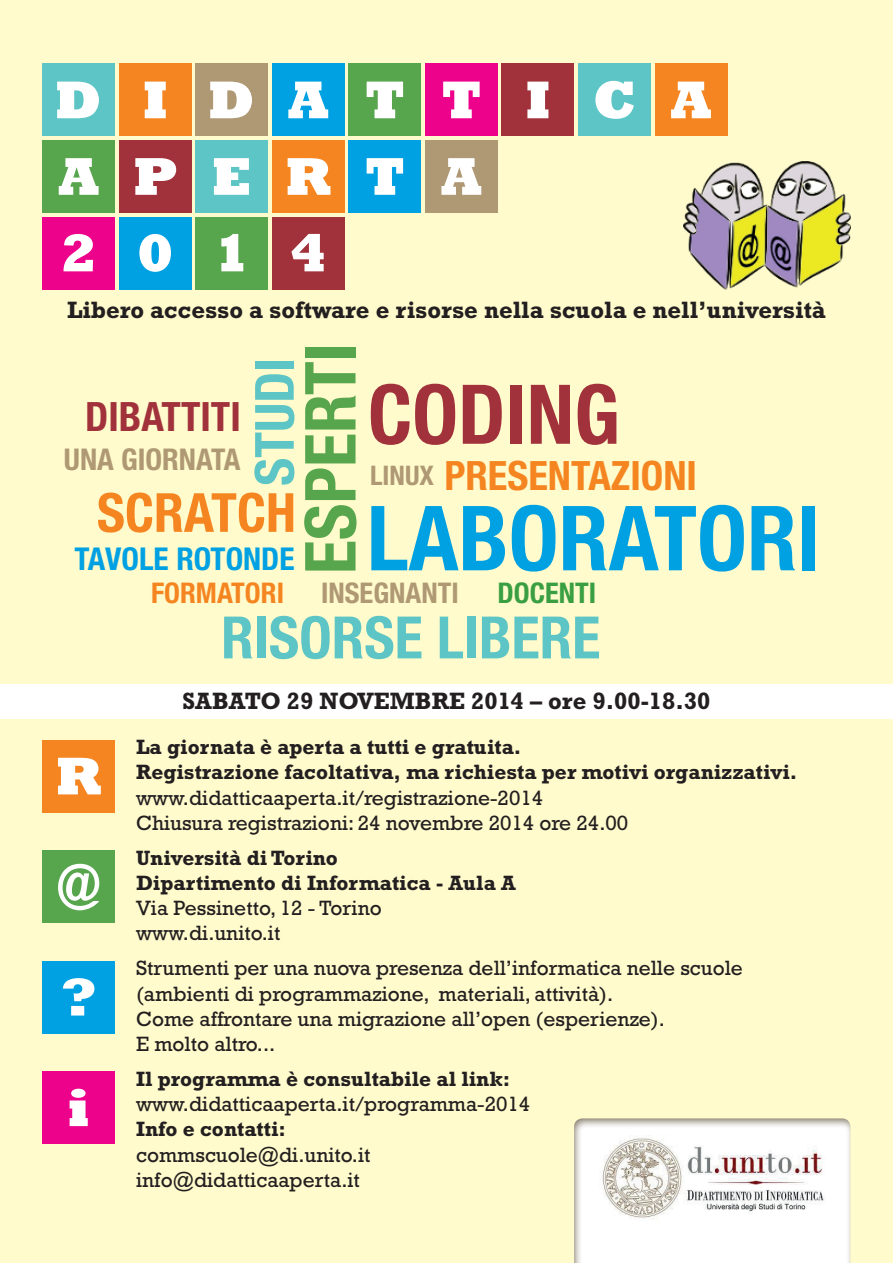
<style>
.page{position:relative;width:893px;height:1263px;background:#fffbcc}
.page>*{position:absolute;margin:0;border:0;box-sizing:border-box;transform-origin:0 0}
.t1{font:700 condensed 90px "Helvetica Neue LT Std";color:#00a1e3}
.t2{font:700 condensed 82.5px "Helvetica Neue LT Std";color:#a1323c}
.t3{font:700 condensed 70.5px "Helvetica Neue LT Std";color:#57a54d}
.t4{font:700 condensed 58.5px "Helvetica Neue LT Std";color:#5dc5c5}
.t5{font:800 54px/76.5px "Rockwell Std";letter-spacing:.665em;color:#fff}
.t6{font:700 condensed 54px "Helvetica Neue LT Std";color:#f58520}
.t7{font:700 condensed 54px "Helvetica Neue LT Std";color:#5dc5c5}
.t8{font:700 condensed 40.5px "Helvetica Neue LT Std";color:#f58520}
.t9{font:700 condensed 40.5px "Helvetica Neue LT Std";color:#a1323c}
.t10{font:700 condensed 31.5px "Helvetica Neue LT Std";color:#00a1e3}
.t11{font:700 condensed 30px "Helvetica Neue LT Std";color:#af9974}
.t12{font:700 condensed 28.5px "Helvetica Neue LT Std";color:#af9974}
.t13{font:700 condensed 28.5px "Helvetica Neue LT Std";color:#f58520}
.t14{font:700 condensed 28.5px "Helvetica Neue LT Std";color:#399f42}
.t15{font:700 condensed 27px "Helvetica Neue LT Std";color:#af9974}
.t16{font:700 24px "Rockwell Std";color:#231f20}
.t17{font:21px/25.2px "Rockwell Std";color:#231f20}
.t18{font:700 21px/25.2px "Rockwell Std";color:#231f20}
</style>
<div class="page">
<div style="left:43px;top:64px;width:72px;height:72px;background:#5dc5c5"></div>
<div style="left:119px;top:64px;width:72px;height:72px;background:#f58520"></div>
<div style="left:196px;top:64px;width:72px;height:72px;background:#af9974"></div>
<div style="left:272px;top:64px;width:72px;height:72px;background:#00a1e3"></div>
<div style="left:349px;top:64px;width:72px;height:72px;background:#57a54d"></div>
<div style="left:425px;top:64px;width:72px;height:72px;background:#ed028c"></div>
<div style="left:502px;top:64px;width:72px;height:72px;background:#a1323c"></div>
<div style="left:578px;top:64px;width:73px;height:72px;background:#5dc5c5"></div>
<div style="left:655px;top:64px;width:72px;height:72px;background:#f58520"></div>
<div style="left:43px;top:140px;width:72px;height:73px;background:#57a54d"></div>
<div style="left:119px;top:140px;width:72px;height:73px;background:#a1323c"></div>
<div style="left:196px;top:140px;width:72px;height:73px;background:#5dc5c5"></div>
<div style="left:272px;top:140px;width:72px;height:73px;background:#f58520"></div>
<div style="left:349px;top:140px;width:72px;height:73px;background:#00a1e3"></div>
<div style="left:425px;top:140px;width:72px;height:73px;background:#af9974"></div>
<div style="left:43px;top:217px;width:72px;height:72px;background:#ed028c"></div>
<div style="left:119px;top:217px;width:72px;height:72px;background:#00a1e3"></div>
<div style="left:196px;top:217px;width:72px;height:72px;background:#57a54d"></div>
<div style="left:272px;top:217px;width:72px;height:72px;background:#a1323c"></div>
<div style="left:43px;top:740px;width:72px;height:72px;background:#f58520"></div>
<div style="left:43px;top:850px;width:72px;height:73px;background:#57a54d"></div>
<div style="left:43px;top:961px;width:72px;height:72px;background:#00a1e3"></div>
<div style="left:572px;top:1116px;width:279px;height:147px;background:#5a4e38;opacity:.75"></div>
<img style="left:599px;top:1135px;width:226px;height:85px">
<div style="left:43px;top:1071px;width:72px;height:73px;background:#ed028c"></div>
<img style="left:684px;top:162px;width:166px;height:127px">
<div style="left:0;top:685px;width:893px;height:34px;background:#fff"></div>
<h3 class="t5" style="left:55px;top:60px;width:658px">DIDATTICA<br>APERTA<br>2014</h3>
<p class="t16" style="left:67px;top:296px;width:760px">Libero accesso a software e risorse nella scuola e nell’università</p>
<h3 class="t3" style="left:288px;top:574px;width:232px;rotate:-90deg">ESPERTI</h3>
<h3 class="t7" style="left:242px;top:486px;width:129px;rotate:-90deg">STUDI</h3>
<h2 class="t2" style="left:368px;top:364px;width:254px">CODING</h2>
<h3 class="t9" style="left:85px;top:392px;width:157px">DIBATTITI</h3>
<h3 class="t11" style="left:64px;top:441px;width:178px">UNA GIORNATA</h3>
<h3 class="t8" style="left:444px;top:451px;width:254px">PRESENTAZIONI</h3>
<p class="t15" style="left:370px;top:459px;width:65px">LINUX</p>
<h3 class="t6" style="left:97px;top:480px;width:201px">SCRATCH</h3>
<h1 class="t1" style="left:367px;top:484px;width:455px">LABORATORI</h1>
<h3 class="t10" style="left:75px;top:540px;width:221px">TAVOLE ROTONDE</h3>
<h3 class="t13" style="left:151px;top:575px;width:134px">FORMATORI</h3>
<h3 class="t12" style="left:321px;top:575px;width:139px">INSEGNANTI</h3>
<h3 class="t14" style="left:498px;top:575px;width:100px">DOCENTI</h3>
<h3 class="t4" style="left:221px;top:602px;width:381px">RISORSE LIBERE</h3>
<h3 class="t5" style="left:56px;top:721px;width:48px;line-height:106.4px">R @</h3>
<h3 class="t5" style="left:62px;top:957px;width:36px">?</h3>
<h3 class="t5" style="left:68px;top:1068px;width:23px">i</h3>
<p class="t16" style="left:183px;top:687px;width:529px">SABATO 29 NOVEMBRE 2014 – ore 9.00-18.30</p>
<p class="t18" style="left:136px;top:734px;width:663px">La giornata è aperta a tutti e gratuita.<br>Registrazione facoltativa, ma richiesta per motivi organizzativi.</p>
<p class="t17" style="left:136px;top:785px;width:494px">www.didatticaaperta.it/registrazione-2014<br>Chiusura registrazioni: 24 novembre 2014 ore 24.00</p>
<p class="t18" style="left:136px;top:845px;width:381px">Università di Torino<br>Dipartimento di Informatica - Aula A</p>
<p class="t17" style="left:136px;top:895px;width:247px">Via Pessinetto, 12 - Torino www.di.unito.it</p>
<p class="t17" style="left:136px;top:955px;width:608px">Strumenti per una nuova presenza dell’informatica nelle scuole (ambienti di programmazione, materiali, attività).<br>Come affrontare una migrazione all’open (esperienze).<br>E molto altro...</p>
<p class="t18" style="left:136px;top:1066px;width:376px">Il programma è consultabile al link:</p>
<p class="t17" style="left:136px;top:1091px;width:396px">www.didatticaaperta.it/programma-2014</p>
<p class="t18" style="left:136px;top:1116px;width:151px">Info e contatti:</p>
<p class="t17" style="left:136px;top:1141px;width:236px">commscuole@di.unito.it info@didatticaaperta.it</p>
</div>
